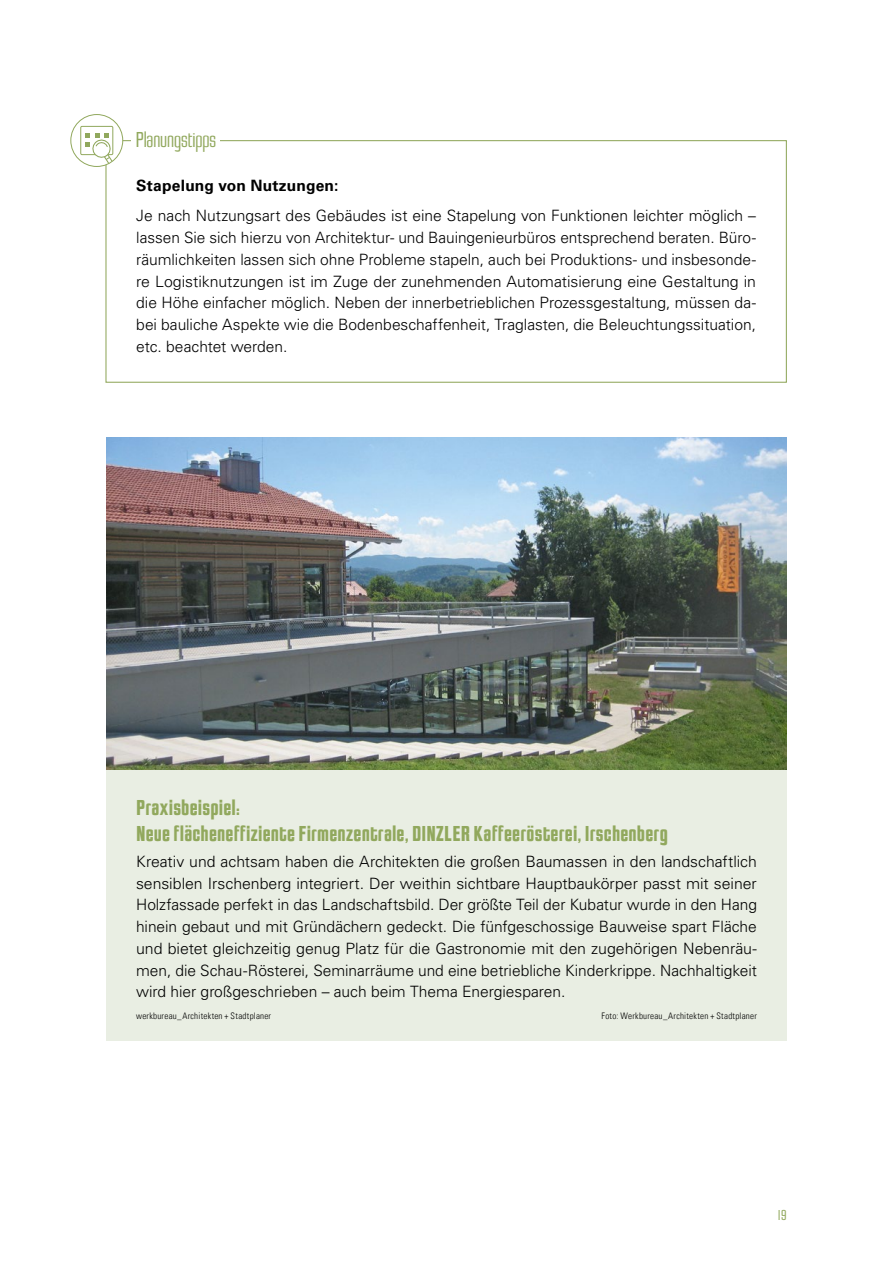
<style>
.page{position:relative;width:893px;height:1263px;background:#fff}
.page>*{position:absolute;margin:0;border:0;box-sizing:border-box;transform-origin:0 0}
.t1{font:700 22.5px/26.2px "Jay Gothic URW";letter-spacing:.01em;color:#91a85d}
.t2{font:300 22.5px "Jay Gothic URW";letter-spacing:-.005em;color:#91a85d}
.t3{font:300 15.6px/21.8px "Univers LT";letter-spacing:-.005em;color:#000;text-align:justify}
.t4{font:700 15.6px "Univers LT";letter-spacing:.01em;color:#000}
.t5{font:300 15px "Jay Gothic URW";color:#91a85d}
.t6{font:9px "Univers Com 47 Light Cond";letter-spacing:.025em;color:#000}
</style>
<div class="page">
<div style="left:105px;top:140px;width:682px;height:243px;border:1px solid #91a85d"></div>
<div style="left:131px;top:132px;width:89px;height:15px;background:#fff"></div>
<div style="left:71px;top:115px;width:52px;height:51px;background:#fff;border-radius:50%"></div>
<div style="left:80px;top:126px;width:33px;height:29px;border:1px solid #91a85d"></div>
<svg style="left:85px;top:133px;width:31px;height:33px"></svg>
<div style="left:70px;top:114px;width:53px;height:53px;border:1px solid #91a85d;border-radius:50%"></div>
<div style="left:106px;top:769px;width:681px;height:272px;background:#e9eee3"></div>
<img style="left:106px;top:437px;width:681px;height:332px">
<h1 class="t2" style="left:136px;top:127px;width:82px">Planungstipps</h1>
<p class="t4" style="left:136px;top:177px;width:204px">Stapelung von Nutzungen:</p>
<p class="t3" style="left:136px;top:205px;width:621px">Je nach Nutzungsart des Gebäudes ist eine Stapelung von Funktionen leichter möglich – lassen Sie sich hierzu von Architektur- und Bauingenieurbüros entsprechend beraten. Büro&shy;räumlichkeiten lassen sich ohne Probleme stapeln, auch bei Produktions- und insbesonde&shy;re Logistiknutzungen ist im Zuge der zunehmenden Automatisierung eine Gestaltung in die Höhe einfacher möglich. Neben der innerbetrieblichen Prozessgestaltung, müssen da&shy;bei bauliche Aspekte wie die Bodenbeschaffenheit, Traglasten, die Beleuchtungssituation, etc. beachtet werden.</p>
<h1 class="t1" style="left:136px;top:795px;width:533px">Praxisbeispiel:<br>Neue flächeneffiziente Firmenzentrale, DINZLER Kaffeerösterei, Irschenberg</h1>
<p class="t3" style="left:136px;top:850px;width:622px">Kreativ und achtsam haben die Architekten die großen Baumassen in den landschaftlich sensiblen Irschenberg integriert. Der weithin sichtbare Hauptbaukörper passt mit seiner Holzfassade perfekt in das Landschaftsbild. Der größte Teil der Kubatur wurde in den Hang hinein gebaut und mit Gründächern gedeckt. Die fünfgeschossige Bauweise spart Fläche und bietet gleichzeitig genug Platz für die Gastronomie mit den zugehörigen Nebenräu&shy;men, die Schau-Rösterei, Seminarräume und eine betriebliche Kinderkrippe. Nachhaltigkeit wird hier großgeschrieben – auch beim Thema Energiesparen.</p>
<p class="t6" style="left:136px;top:1011px;width:137px">werkbureau_Architekten + Stadtplaner</p>
<p class="t6" style="left:601px;top:1011px;width:157px">Foto: Werkbureau_Architekten + Stadtplaner</p>
<p class="t5" style="left:776px;top:1207px;width:12px">19</p>
</div>
